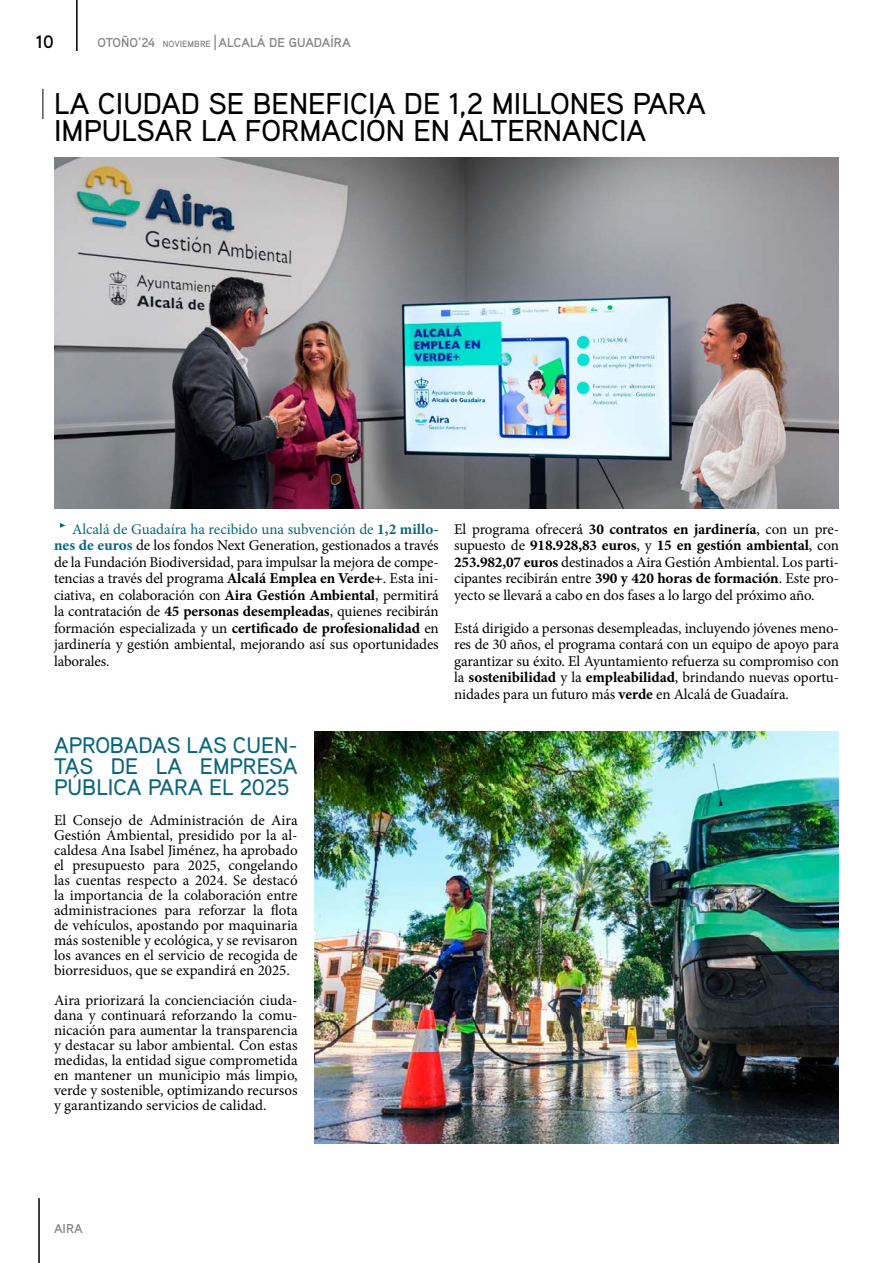
<style>
.page{position:relative;width:893px;height:1263px;background:#fff}
.page>*{position:absolute;margin:0;border:0;box-sizing:border-box;transform-origin:0 0}
.t1{font:500 30px/27px "Aaux Pro";color:#000}
.t2{font:500 22.5px/21px "Aaux Pro";color:#0b647c;text-align:justify}
.t3{font:700 18px "Aaux Pro";color:#000}
.t4{font:15px/15px "Minion Pro";letter-spacing:-.01em;color:#000;text-align:justify}
.t5{font:15px "Minion Variable Concept";letter-spacing:-.01em;color:#000}
.t6{font:700 12.9px "Aaux Pro";color:#878787}
.s1{font-size:9px}
.s2{color:#0b647c}
.s3{font-family:"Minion Variable Concept";color:#0b647c}
.s4{font-family:"Minion Variable Concept"}
.s5{font-family:"Minion Pro"}
</style>
<div class="page">
<hr style="left:76px;top:0;width:2px;height:51px;background:#000">
<hr style="left:38px;top:1198px;width:2px;height:65px;background:#000">
<svg style="left:214px;top:35px;width:2px;height:15px"></svg>
<svg style="left:60px;top:523px;width:6px;height:5px"></svg>
<hr style="left:43px;top:89px;width:1px;height:30px;background:#000">
<img style="left:54px;top:157px;width:785px;height:351px">
<img style="left:315px;top:731px;width:524px;height:412px">
<p class="t3" style="left:36px;top:30px;width:20px">10</p>
<p class="t6" style="left:98px;top:35px;width:255px">OTOÑO’24 <span class="s1">NOVIEMBRE</span> ALCALÁ DE GUADAÍRA</p>
<h1 class="t1" style="left:54px;top:90px;width:653px">LA CIUDAD SE BENEFICIA DE 1,2 MILLONES PARA<br>IMPULSAR LA FORMACIÓN EN ALTERNANCIA</h1>
<p class="t4" style="left:54px;top:521px;width:386px;line-height:16.5px;text-indent:18px"><span class="s2">Alcalá de Guadaíra ha recibido una subvención de</span> <span class="s3">1,2 millo&shy;nes de euros</span> de los fondos Next Generation, gestionados a través de la Fundación Biodiversidad, para impulsar la mejora de compe&shy;tencias a través del programa <span class="s4">Alcalá Emplea en Verde+</span>. Esta ini&shy;ciativa, en colaboración con <span class="s4">Aira Gestión Ambiental</span>, permitirá la contratación de <span class="s4">45 personas desempleadas</span>, quienes recibirán</p>
<p class="t5" style="left:54px;top:618px;width:386px"><span class="s5">formación especializada y un</span> certificado de profesionalidad <span class="s5">en</span></p>
<p class="t4" style="left:54px;top:636px;width:386px;line-height:16.5px">jardinería y gestión ambiental, mejorando así sus oportunidades laborales.</p>
<h2 class="t2" style="left:54px;top:734px;width:245px">APROBADAS LAS CUEN-TAS DE LA EMPRESA PÚBLICA PARA EL 2025</h2>
<p class="t4" style="left:54px;top:813px;width:245px">El Consejo de Administración de Aira Gestión Ambiental, presidido por la al&shy;caldesa Ana Isabel Jiménez, ha aprobado el presupuesto para 2025, congelando las cuentas respecto a 2024. Se destacó la importancia de la colaboración entre administraciones para reforzar la flota de vehículos, apostando por maquinaria más sostenible y ecológica, y se revisaron los avances en el servicio de recogida de biorresiduos, que se expandirá en 2025.</p>
<p class="t4" style="left:54px;top:993px;width:245px">Aira priorizará la concienciación ciuda&shy;dana y continuará reforzando la comu&shy;nicación para aumentar la transparencia y destacar su labor ambiental. Con estas medidas, la entidad sigue comprometida en mantener un municipio más limpio, verde y sostenible, optimizando recursos y garantizando servicios de calidad.</p>
<p class="t4" style="left:454px;top:522px;width:386px">El programa ofrecerá <span class="s4">30 contratos en jardinería</span>, con un pre-</p>
<p class="t5" style="left:454px;top:535px;width:386px"><span class="s5">supuesto de</span> 918.928,83 euros<span class="s5">, y</span> 15 en gestión ambiental<span class="s5">, con</span></p>
<p class="t4" style="left:454px;top:554px;width:386px;line-height:16.5px"><span class="s4">253.982,07 euros</span> destinados a Aira Gestión Ambiental. Los parti&shy;cipantes recibirán entre <span class="s4">390 y 420 horas de formación</span>. Este pro&shy;yecto se llevará a cabo en dos fases a lo largo del próximo año.</p>
<p class="t4" style="left:454px;top:620px;width:386px;line-height:16.5px">Está dirigido a personas desempleadas, incluyendo jóvenes meno&shy;res de 30 años, el programa contará con un equipo de apoyo para garantizar su éxito. El Ayuntamiento refuerza su compromiso con la <span class="s4">sostenibilidad</span> y la <span class="s4">empleabilidad</span>, brindando nuevas oportu&shy;nidades para un futuro más <span class="s4">verde</span> en Alcalá de Guadaíra.</p>
<p class="t6" style="left:54px;top:1220px;width:30px">AIRA</p>
</div>
